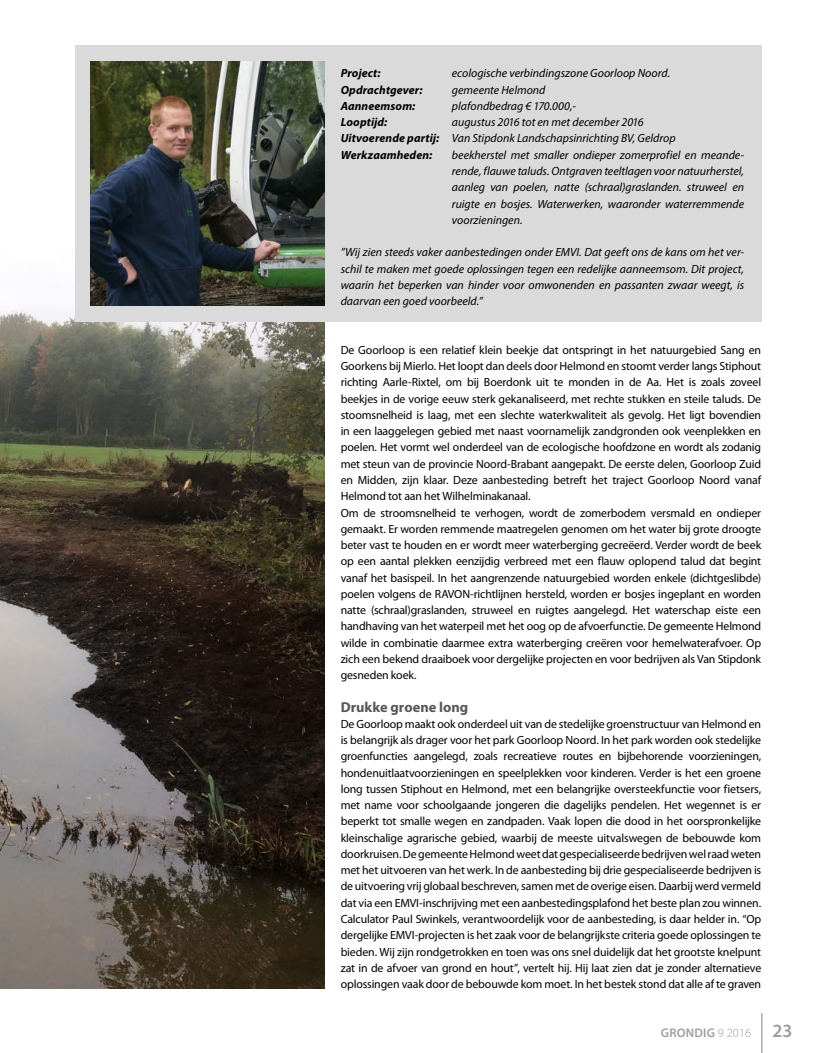
<style>
.page{position:relative;width:815px;height:1053px;background:#fff}
.page>*{position:absolute;margin:0;border:0;box-sizing:border-box;transform-origin:0 0}
.t1{font:700 14.38px "Myriad Pro";color:#575756}
.t2{font:600 12.5px "Myriad Pro";letter-spacing:.02em;color:#9d9d9c}
.t3{font:11.88px/16.2px "Myriad Pro";letter-spacing:-.01em;color:#000}
.t4{font:italic 11.88px/16.2px "Myriad Pro";color:#000;text-align:justify}
.t5{font:italic 700 11.88px "Myriad Pro";letter-spacing:.01em;color:#000}
.s1{font-weight:700}
.s2{font-weight:300}
.s3{font-size:18.75px}
</style>
<div class="page">
<hr style="left:761px;top:1012px;width:1px;height:40px;background:#9d9d9c">
<img style="left:0;top:310px;width:324px;height:678px">
<div style="left:75px;top:45px;width:687px;height:276px;background:#dadada"></div>
<img style="left:91px;top:61px;width:233px;height:244px">
<p class="t5" style="left:341px;top:66px;width:41px">Project:</p>
<p class="t4" style="left:452px;top:65px;width:220px">ecologische verbindingszone Goorloop Noord.</p>
<p class="t5" style="left:341px;top:82px;width:83px">Opdrachtgever:</p>
<p class="t4" style="left:452px;top:81px;width:95px">gemeente Helmond</p>
<p class="t5" style="left:341px;top:98px;width:76px">Aanneemsom:</p>
<p class="t4" style="left:452px;top:98px;width:126px">plafondbedrag € 170.000,-</p>
<p class="t5" style="left:341px;top:114px;width:48px">Looptijd:</p>
<p class="t4" style="left:341px;top:114px;width:337px;text-align:left;text-indent:111px">augustus 2016 tot en met december 2016<br><span class="s1">Uitvoerende partij:</span> Van Stipdonk Landschapsinrichting BV, Geldrop<br><span class="s1">Werkzaamheden:</span></p>
<p class="t4" style="left:452px;top:146px;width:294px">beekherstel met smaller ondieper zomerprofiel en meande&shy;rende, flauwe taluds. Ontgraven teeltlagen voor natuurherstel, aanleg van poelen, natte (schraal)graslanden. struweel en ruigte en bosjes. Waterwerken, waaronder waterremmende voorzieningen.</p>
<p class="t4" style="left:341px;top:244px;width:405px">”Wij zien steeds vaker aanbestedingen onder EMVI. Dat geeft ons de kans om het ver&shy;schil te maken met goede oplossingen tegen een redelijke aanneemsom. Dit project, waarin het beperken van hinder voor omwonenden en passanten zwaar weegt, is daarvan een goed voorbeeld.”</p>
<p class="t3" style="left:341px;top:341px;width:422px">De Goorloop is een relatief klein beekje dat ontspringt in het natuurgebied Sang en Goorkens bij Mierlo. Het loopt dan deels door Helmond en stoomt verder langs Stiphout richting Aarle-Rixtel, om bij Boerdonk uit te monden in de Aa. Het is zoals zoveel beekjes in de vorige eeuw sterk gekanaliseerd, met rechte stukken en steile taluds. De stoomsnelheid is laag, met een slechte waterkwaliteit als gevolg. Het ligt bovendien in een laaggelegen gebied met naast voornamelijk zandgronden ook veenplekken en poelen. Het vormt wel onderdeel van de ecologische hoofdzone en wordt als zodanig met steun van de provincie Noord-Brabant aangepakt. De eerste delen, Goorloop Zuid en Midden, zijn klaar. Deze aanbesteding betreft het traject Goorloop Noord vanaf Helmond tot aan het Wilhelminakanaal.<br>Om de stroomsnelheid te verhogen, wordt de zomerbodem versmald en ondieper gemaakt. Er worden remmende maatregelen genomen om het water bij grote droogte beter vast te houden en er wordt meer waterberging gecreëerd. Verder wordt de beek op een aantal plekken eenzijdig verbreed met een flauw oplopend talud dat begint vanaf het basispeil. In het aangrenzende natuurgebied worden enkele (dichtgeslibde) poelen volgens de RAVON-richtlijnen hersteld, worden er bosjes ingeplant en worden natte (schraal)graslanden, struweel en ruigtes aangelegd. Het waterschap eiste een handhaving van het waterpeil met het oog op de afvoerfunctie. De gemeente Helmond wilde in combinatie daarmee extra waterberging creëren voor hemelwaterafvoer. Op zich een bekend draaiboek voor dergelijke projecten en voor bedrijven als Van Stipdonk gesneden koek.</p>
<p class="t1" style="left:341px;top:697px;width:129px">Drukke groene long</p>
<p class="t3" style="left:341px;top:715px;width:422px;text-align:justify">De Goorloop maakt ook onderdeel uit van de stedelijke groenstructuur van Helmond en is belangrijk als drager voor het park Goorloop Noord. In het park worden ook stedelijke groenfuncties aangelegd, zoals recreatieve routes en bijbehorende voorzieningen, hondenuitlaatvoorzieningen en speelplekken voor kinderen. Verder is het een groene long tussen Stiphout en Helmond, met een belangrijke oversteekfunctie voor fietsers, met name voor schoolgaande jongeren die dagelijks pendelen. Het wegennet is er beperkt tot smalle wegen en zandpaden. Vaak lopen die dood in het oorspronkelijke kleinschalige agrarische gebied, waarbij de meeste uitvalswegen de bebouwde kom doorkruisen. De gemeente Helmond weet dat gespecialiseerde bedrijven wel raad weten met het uitvoeren van het werk. In de aanbesteding bij drie gespecialiseerde bedrijven is de uitvoering vrij globaal beschreven, samen met de overige eisen. Daarbij werd vermeld dat via een EMVI-inschrijving met een aanbestedingsplafond het beste plan zou winnen.<br>Calculator Paul Swinkels, verantwoordelijk voor de aanbesteding, is daar helder in. “Op dergelijke EMVI-projecten is het zaak voor de belangrijkste criteria goede oplossingen te bieden. Wij zijn rondgetrokken en toen was ons snel duidelijk dat het grootste knelpunt zat in de afvoer van grond en hout”, vertelt hij. Hij laat zien dat je zonder alternatieve oplossingen vaak door de bebouwde kom moet. In het bestek stond dat alle af te graven</p>
<p class="t2" style="left:661px;top:1024px;width:133px">GRONDIG <span class="s2">9 2016</span> <span class="s3">23</span></p>
</div>
